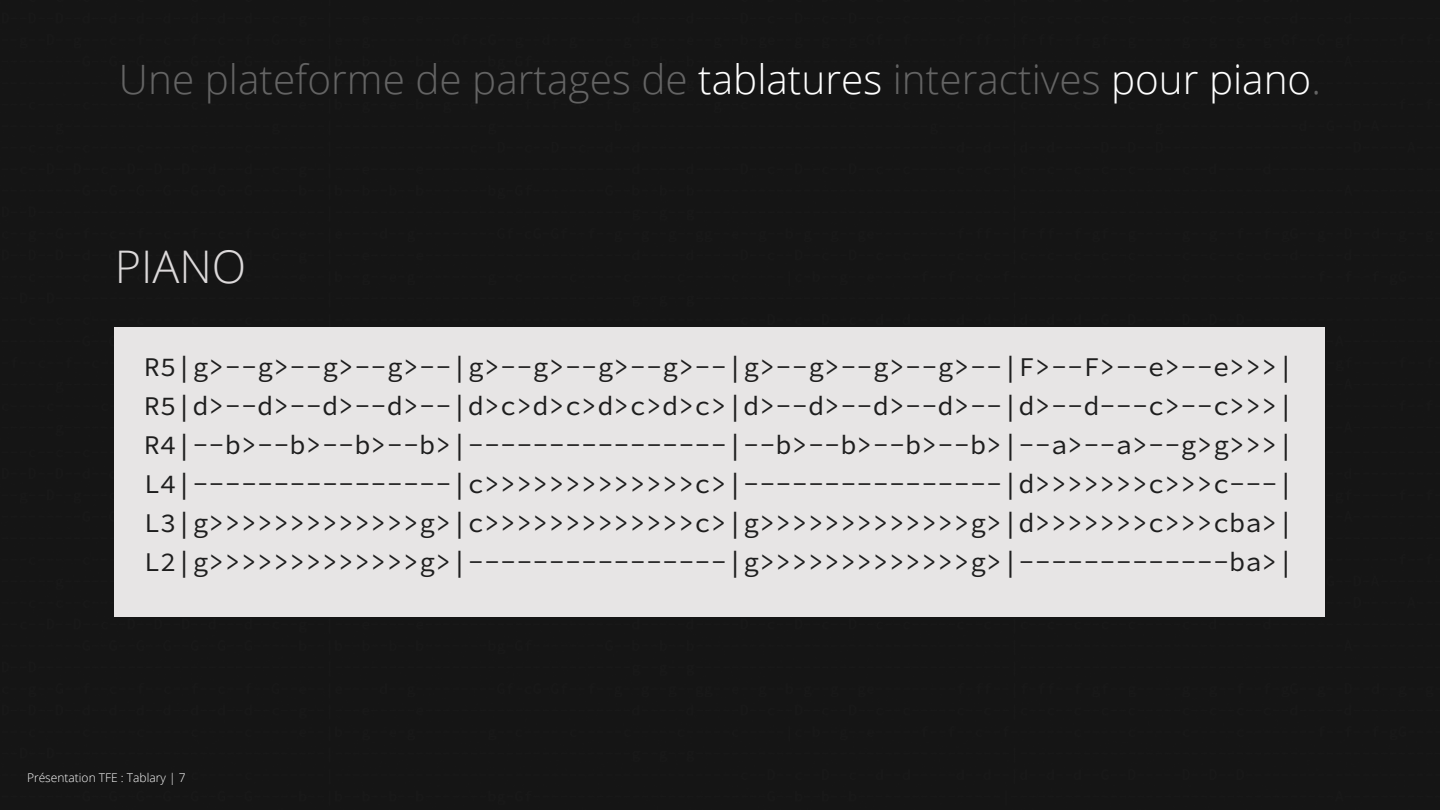
<style>
.page{position:relative;width:1440px;height:810px;background:#fff}
.page>*{position:absolute;margin:0;border:0;box-sizing:border-box;transform-origin:0 0}
.t1{font:300 45px "Open Sans";color:#dcd9da}
.t2{font:300 40.5px "Open Sans";color:#646464}
.t3{font:27px "Source Code Pro";color:#1e1e1e}
.t4{font:300 12px "Open Sans";color:#fff}
.s1{color:#fff}
</style>
<div class="page">
<div style="left:0;top:0;width:1440px;height:443px;background:#151515"></div>
<div style="left:0;top:443px;width:1440px;height:367px;background:#151515"></div>
<div style="left:115px;top:327px;width:1210px;height:289px;background:#e7e5e5"></div>
<p class="t2" style="left:119px;top:52px;width:1204px">Une plateforme de partages de <span class="s1">tablatures</span> interactives <span class="s1">pour piano</span>.</p>
<p class="t1" style="left:115px;top:236px;width:133px">PIANO</p>
<p class="t3" style="left:144px;top:349px;width:1152px">R5|g&gt;--g&gt;--g&gt;--g&gt;--|g&gt;--g&gt;--g&gt;--g&gt;--|g&gt;--g&gt;--g&gt;--g&gt;--|F&gt;--F&gt;--e&gt;--e&gt;&gt;&gt;|</p>
<p class="t3" style="left:144px;top:388px;width:1152px">R5|d&gt;--d&gt;--d&gt;--d&gt;--|d&gt;c&gt;d&gt;c&gt;d&gt;c&gt;d&gt;c&gt;|d&gt;--d&gt;--d&gt;--d&gt;--|d&gt;--d---c&gt;--c&gt;&gt;&gt;|</p>
<p class="t3" style="left:144px;top:427px;width:1152px">R4|--b&gt;--b&gt;--b&gt;--b&gt;|----------------|--b&gt;--b&gt;--b&gt;--b&gt;|--a&gt;--a&gt;--g&gt;g&gt;&gt;&gt;|</p>
<p class="t3" style="left:144px;top:466px;width:1152px">L4|----------------|c&gt;&gt;&gt;&gt;&gt;&gt;&gt;&gt;&gt;&gt;&gt;&gt;&gt;c&gt;|----------------|d&gt;&gt;&gt;&gt;&gt;&gt;&gt;c&gt;&gt;&gt;c---|</p>
<p class="t3" style="left:144px;top:505px;width:1152px">L3|g&gt;&gt;&gt;&gt;&gt;&gt;&gt;&gt;&gt;&gt;&gt;&gt;&gt;g&gt;|c&gt;&gt;&gt;&gt;&gt;&gt;&gt;&gt;&gt;&gt;&gt;&gt;&gt;c&gt;|g&gt;&gt;&gt;&gt;&gt;&gt;&gt;&gt;&gt;&gt;&gt;&gt;&gt;g&gt;|d&gt;&gt;&gt;&gt;&gt;&gt;&gt;c&gt;&gt;&gt;cba&gt;|</p>
<p class="t3" style="left:144px;top:544px;width:1152px">L2|g&gt;&gt;&gt;&gt;&gt;&gt;&gt;&gt;&gt;&gt;&gt;&gt;&gt;g&gt;|----------------|g&gt;&gt;&gt;&gt;&gt;&gt;&gt;&gt;&gt;&gt;&gt;&gt;&gt;g&gt;|-------------ba&gt;|</p>
<p class="t4" style="left:27px;top:770px;width:160px">Présentation TFE : Tablary | 7</p>
</div>
